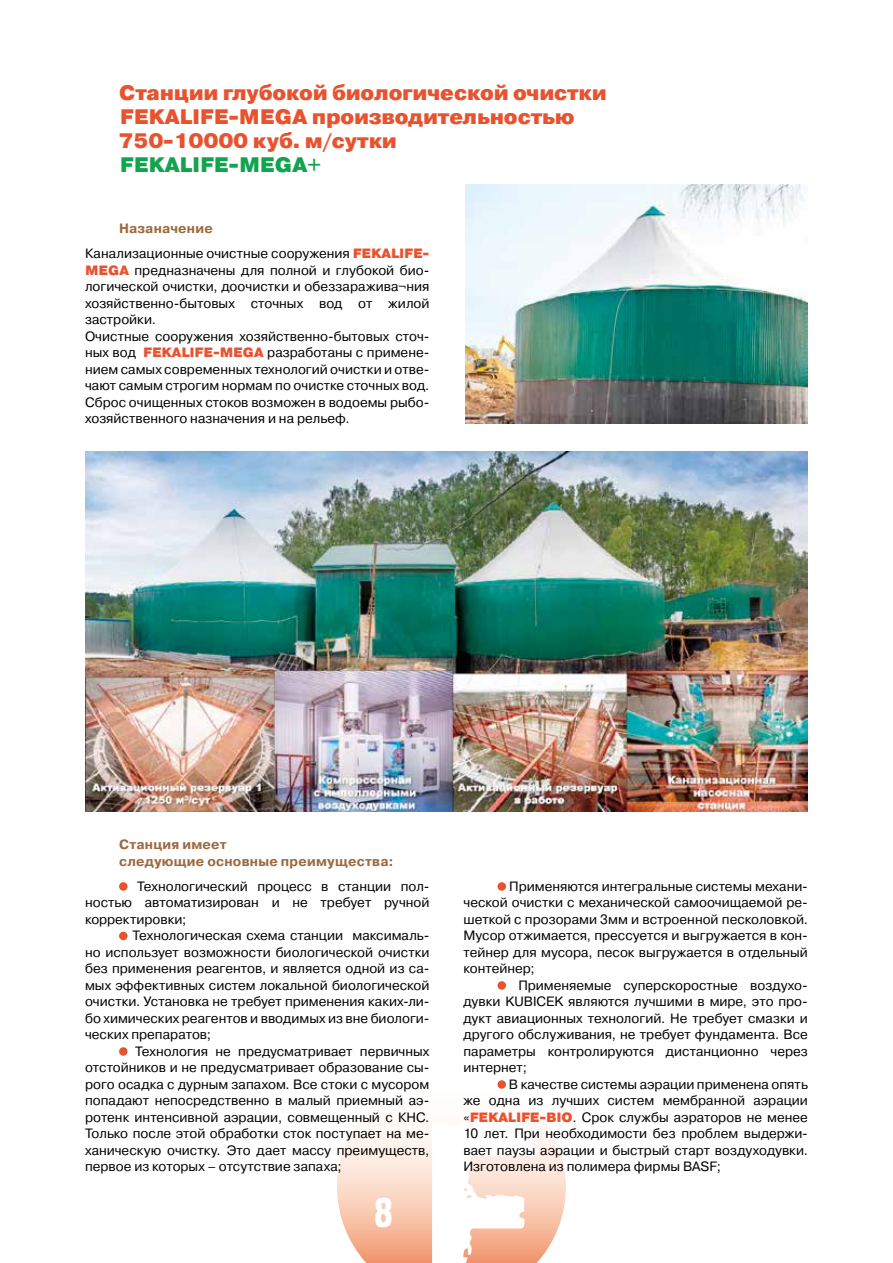
<style>
.page{position:relative;width:893px;height:1263px;background:#fff}
.page>*{position:absolute;margin:0;border:0;box-sizing:border-box;transform-origin:0 0}
.t1{font:42px "Hermes Rough C";color:#fff}
.t2{font:900 21px/24px "Pragmatica";letter-spacing:-.01em;color:#e8522f}
.t3{font:900 21px "Pragmatica";letter-spacing:-.01em;color:#12a34f}
.t4{font:13.5px/16.5px "Pragmatica";color:#000;text-align:justify}
.t5{font:700 13.5px/16.5px "Pragmatica";letter-spacing:.015em;color:#9d693e}
.s1{font-weight:700;color:#9d693e}
.s2{font-weight:900;color:#e8522f}
</style>
<div class="page">
<img style="left:465px;top:185px;width:343px;height:238px">
<svg style="left:337px;top:1128px;width:218px;height:135px"></svg>
<div style="left:119px;top:882px;width:9px;height:9px;background:#e8522f;border-radius:50%"></div>
<div style="left:119px;top:932px;width:9px;height:8px;background:#e8522f;border-radius:50%"></div>
<div style="left:119px;top:1047px;width:9px;height:9px;background:#e8522f;border-radius:50%"></div>
<div style="left:497px;top:882px;width:9px;height:9px;background:#e8522f;border-radius:50%"></div>
<div style="left:497px;top:981px;width:9px;height:9px;background:#e8522f;border-radius:50%"></div>
<div style="left:497px;top:1080px;width:9px;height:9px;background:#e8522f;border-radius:50%"></div>
<img style="left:85px;top:452px;width:723px;height:359px">
<h2 class="t2" style="left:119px;top:81px;width:490px">Станции глубокой биологической очистки<br>FEKALIFE-MEGA производительностью<br>750-10000 куб. м/сутки</h2>
<h2 class="t3" style="left:120px;top:151px;width:203px">FEKALIFE-MEGA+</h2>
<p class="t4" style="left:85px;top:216px;width:346px;line-height:25px;text-indent:34px"><span class="s1">Назаначение<br></span>Канализационные очистные сооружения <span class="s2">FEKALIFE-</span></p>
<p class="t4" style="left:85px;top:262px;width:346px;text-align:left"><span class="s2">MEGA</span> предназначены для полной и глубокой био&shy;логической очистки, доочистки и обеззаражива¬ния хозяйственно-бытовых сточных вод от жилой застройки.<br>Очистные сооружения хозяйственно-бытовых сточ&shy;ных вод <span class="s2">FEKALIFE-MEGA</span> разработаны с примене&shy;нием самых современных технологий очистки и отве&shy;чают самым строгим нормам по очистке сточных вод.<br>Сброс очищенных стоков возможен в водоемы рыбо&shy;хозяйственного назначения и на рельеф.</p>
<p class="t5" style="left:119px;top:836px;width:276px">Станция имеет<br>следующие основные преимущества:</p>
<p class="t4" style="left:85px;top:878px;width:346px;text-indent:52px">Технологический процесс в станции пол&shy;ностью автоматизирован и не требует ручной корректировки;</p>
<p class="t4" style="left:85px;top:928px;width:346px;text-indent:47px">Технологическая схема станции максималь&shy;но использует возможности биологической очистки без применения реагентов, и является одной из са&shy;мых эффективных систем локальной биологической очистки. Установка не требует применения каких-ли&shy;бо химических реагентов и вводимых из вне биологи&shy;ческих препаратов;</p>
<p class="t4" style="left:85px;top:1043px;width:346px;text-indent:50px">Технология не предусматривает первичных отстойников и не предусматривает образование сы&shy;рого осадка с дурным запахом. Все стоки с мусором попадают непосредственно в малый приемный аэ&shy;ротенк интенсивной аэрации, совмещенный с КНС.<br>Только после этой обработки сток поступает на ме&shy;ханическую очистку. Это дает массу преимуществ, первое из которых – отсутствие запаха;</p>
<h1 class="t1" style="left:374px;top:1189px;width:20px">8</h1>
<p class="t4" style="left:509px;top:878px;width:300px">Применяются интегральные системы механи-</p>
<p class="t4" style="left:463px;top:895px;width:346px">ческой очистки с механической самоочищаемой ре-</p>
<p class="t4" style="left:463px;top:911px;width:346px">шеткой с прозорами 3мм и встроенной песколовкой.</p>
<p class="t4" style="left:463px;top:928px;width:346px">Мусор отжимается, прессуется и выгружается в кон-</p>
<p class="t4" style="left:463px;top:944px;width:346px">тейнер для мусора, песок выгружается в отдельный</p>
<p class="t4" style="left:463px;top:961px;width:73px">контейнер;</p>
<p class="t4" style="left:518px;top:977px;width:291px">Применяемые суперскоростные воздухо-</p>
<p class="t4" style="left:463px;top:994px;width:346px">дувки KUBICEK являются лучшими в мире, это про-</p>
<p class="t4" style="left:463px;top:1010px;width:346px">дукт авиационных технологий. Не требует смазки и</p>
<p class="t4" style="left:463px;top:1027px;width:346px">другого обслуживания, не требует фундамента. Все</p>
<p class="t4" style="left:463px;top:1043px;width:346px">параметры контролируются дистанционно через</p>
<p class="t4" style="left:463px;top:1060px;width:65px">интернет;</p>
<p class="t4" style="left:509px;top:1076px;width:301px">В качестве системы аэрации применена опять</p>
<p class="t4" style="left:463px;top:1093px;width:346px">же одна из лучших систем мембранной аэрации</p>
<p class="t4" style="left:463px;top:1109px;width:346px">«<span class="s2">FEKALIFE-BIO</span>. Срок службы аэраторов не менее</p>
<p class="t4" style="left:463px;top:1126px;width:346px">10 лет. При необходимости без проблем выдержи-</p>
<p class="t4" style="left:463px;top:1142px;width:346px">вает паузы аэрации и быстрый старт воздуходувки.</p>
<p class="t4" style="left:463px;top:1159px;width:259px">Изготовлена из полимера фирмы BASF;</p>
</div>
